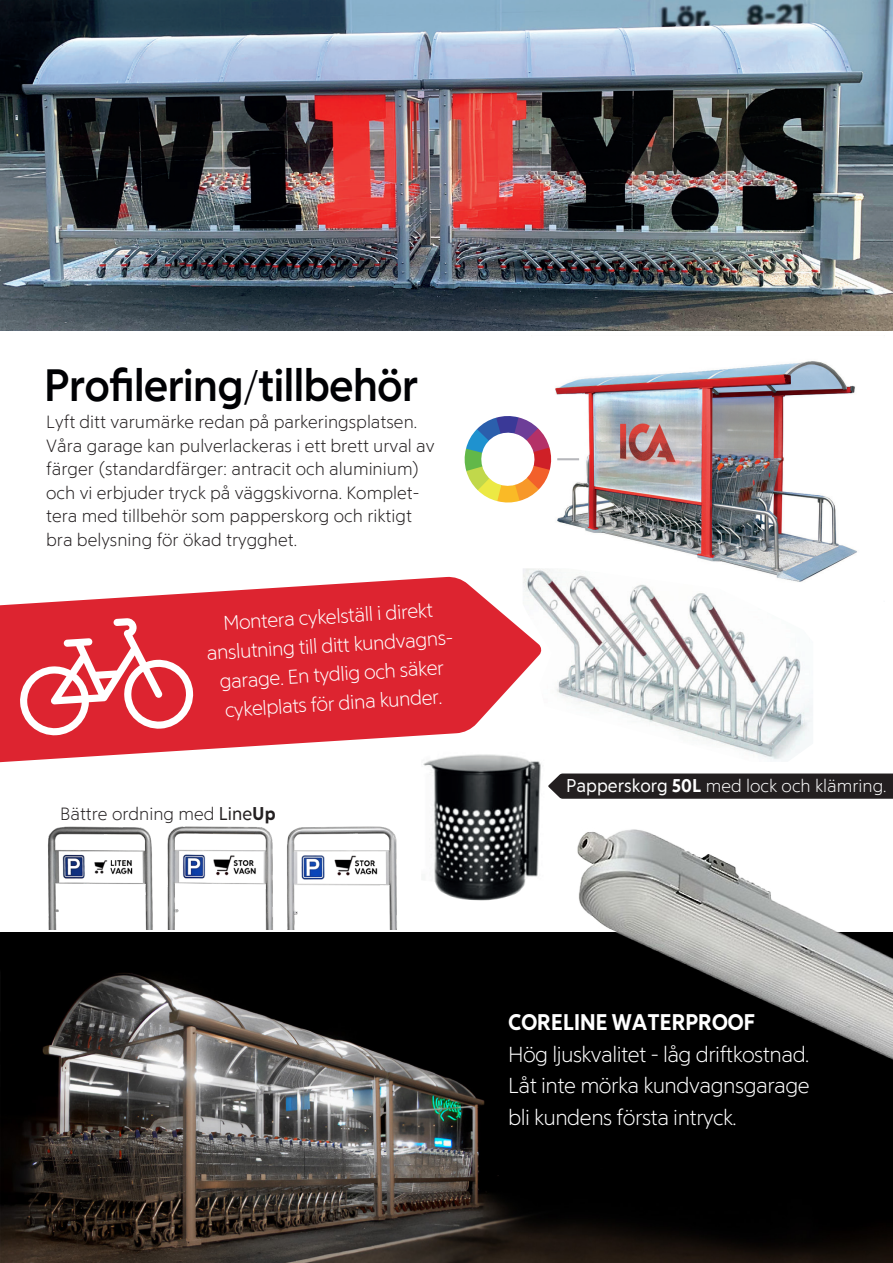
<style>
.page{position:relative;width:893px;height:1263px;background:#fff}
.page>*{position:absolute;margin:0;border:0;box-sizing:border-box;transform-origin:0 0}
.t1{font:700 44.1px "ICA Text Ny";letter-spacing:-.025em;color:#000104}
.t2{font:300 22.05px/31.5px "ICA Text Ny";letter-spacing:-.025em;color:#fff;text-align:justify}
.t3{font:900 22.05px "ICA Text Ny";letter-spacing:-.025em;color:#fff}
.t4{font:300 20.25px/29px "ICA Text Ny";color:#fff;text-align:center}
.t5{font:300 18px/23.5px "ICA Text Ny";color:#231f20}
.t6{font:300 18px "ICA Text Ny";color:#fff}
.s1{font-weight:300}
.s2{font-weight:400}
.s3{font-weight:900}
</style>
<div class="page">
<img style="left:0;top:0;width:893px;height:331px">
<img style="left:0;top:932px;width:893px;height:331px">
<img style="left:555px;top:361px;width:302px;height:215px">
<svg style="left:464px;top:416px;width:88px;height:87px"></svg>
<hr style="left:557px;top:458px;width:22px;height:2px;background:#b6b7bb">
<img style="left:423px;top:762px;width:118px;height:139px">
<img style="left:550px;top:829px;width:343px;height:300px">
<img style="left:48px;top:826px;width:349px;height:103px">
<svg style="left:548px;top:773px;width:345px;height:26px;background:#2d292a"></svg>
<img style="left:523px;top:568px;width:290px;height:192px">
<svg style="left:0;top:576px;width:542px;height:186px;fill:#dd2430"></svg>
<svg style="left:19px;top:618px;width:175px;height:118px"></svg>
<h1 class="t1" style="left:44px;top:360px;width:376px">Profilering<span class="s1">/</span>tillbehör</h1>
<p class="t5" style="left:46px;top:410px;width:390px">Lyft ditt varumärke redan på parkeringsplatsen.<br>Våra garage kan pulverlackeras i ett brett urval av färger (standardfärger: antracit och aluminium) och vi erbjuder tryck på väggskivorna. Komplet&shy;tera med tillbehör som papperskorg och riktigt bra belysning för ökad trygghet.</p>
<p class="t4" style="left:204px;top:610px;width:251px;rotate:-4deg">Montera cykelställ i direkt anslutning till ditt kundvagns&shy;garage. En tydlig och säker cykelplats för dina kunder.</p>
<p class="t5" style="left:60px;top:802px;width:217px">Bättre ordning med <span class="s2">Line</span><span class="s3">Up</span></p>
<p class="t6" style="left:566px;top:775px;width:322px"><span class="s2">Papperskorg</span> <span class="s3">50L</span> med lock och klämring.</p>
<p class="t3" style="left:508px;top:1009px;width:249px">CORELINE WATERPROOF</p>
<p class="t2" style="left:508px;top:1038px;width:303px">Hög ljuskvalitet - låg driftkostnad.<br>Låt inte mörka kundvagnsgarage bli kundens första intryck.</p>
</div>
